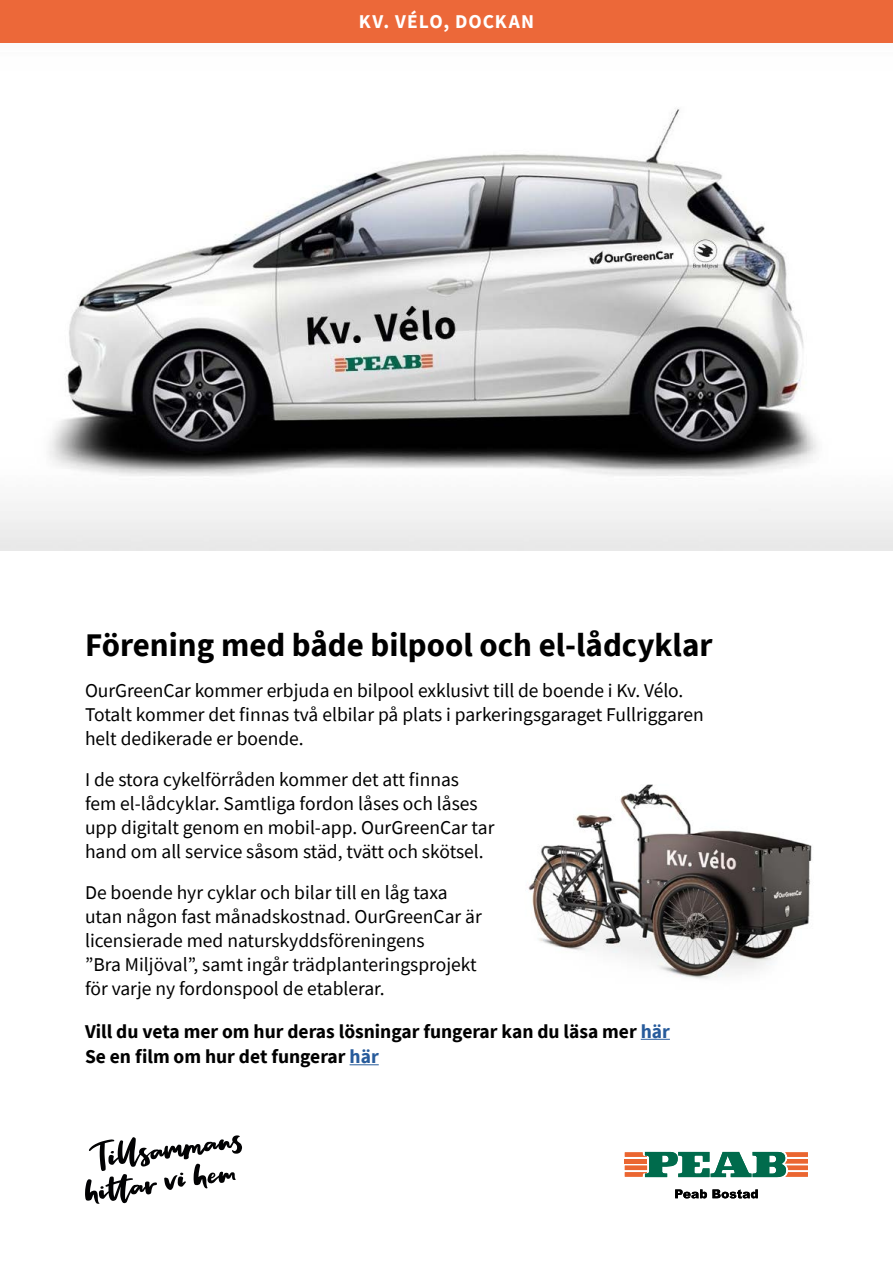
<style>
.page{position:relative;width:893px;height:1263px;background:#fff}
.page>*{position:absolute;margin:0;border:0;box-sizing:border-box;transform-origin:0 0}
.t1{font:700 33px "Source Sans Pro";color:#000}
.t2{font:19.5px/24px "Source Sans Pro";color:#000}
.t3{font:700 19.5px/25.5px "Source Sans Pro";color:#000}
.t4{font:700 19.5px "Source Sans Pro";letter-spacing:.05em;color:#fff}
.s1{color:#275b9b}
</style>
<div class="page">
<svg style="left:85px;top:1135px;width:157px;height:69px"></svg>
<svg style="left:675px;top:1189px;width:83px;height:9px"></svg>
<svg style="left:625px;top:1152px;width:183px;height:25px"></svg>
<img style="left:0;top:42px;width:893px;height:509px">
<div style="left:0;top:0;width:893px;height:42px;background:#ec6839"></div>
<svg style="left:641px;top:1039px;width:29px;height:1px"></svg>
<svg style="left:350px;top:1064px;width:29px;height:1px"></svg>
<img style="left:528px;top:784px;width:284px;height:195px">
<p class="t4" style="left:359px;top:9px;width:177px">KV. VÉLO, DOCKAN</p>
<h1 class="t1" style="left:85px;top:623px;width:629px">Förening med både bilpool och el-lådcyklar</h1>
<p class="t2" style="left:85px;top:679px;width:620px">OurGreenCar kommer erbjuda en bilpool exklusivt till de boende i Kv. Vélo.<br>Totalt kommer det finnas två elbilar på plats i parkeringsgaraget Fullriggaren helt dedikerade er boende.</p>
<p class="t2" style="left:85px;top:768px;width:411px">I de stora cykelförråden kommer det att finnas fem el-lådcyklar. Samtliga fordon låses och låses upp digitalt genom en mobil-app. OurGreenCar tar hand om all service såsom städ, tvätt och skötsel.</p>
<p class="t2" style="left:85px;top:881px;width:398px">De boende hyr cyklar och bilar till en låg taxa utan någon fast månadskostnad. OurGreenCar är licensierade med naturskyddsföreningens<br>”Bra Miljöval”, samt ingår trädplanteringsprojekt för varje ny fordonspool de etablerar.</p>
<p class="t3" style="left:85px;top:1018px;width:586px">Vill du veta mer om hur deras lösningar fungerar kan du läsa mer <span class="s1">här<br></span>Se en film om hur det fungerar <span class="s1">här</span></p>
</div>
